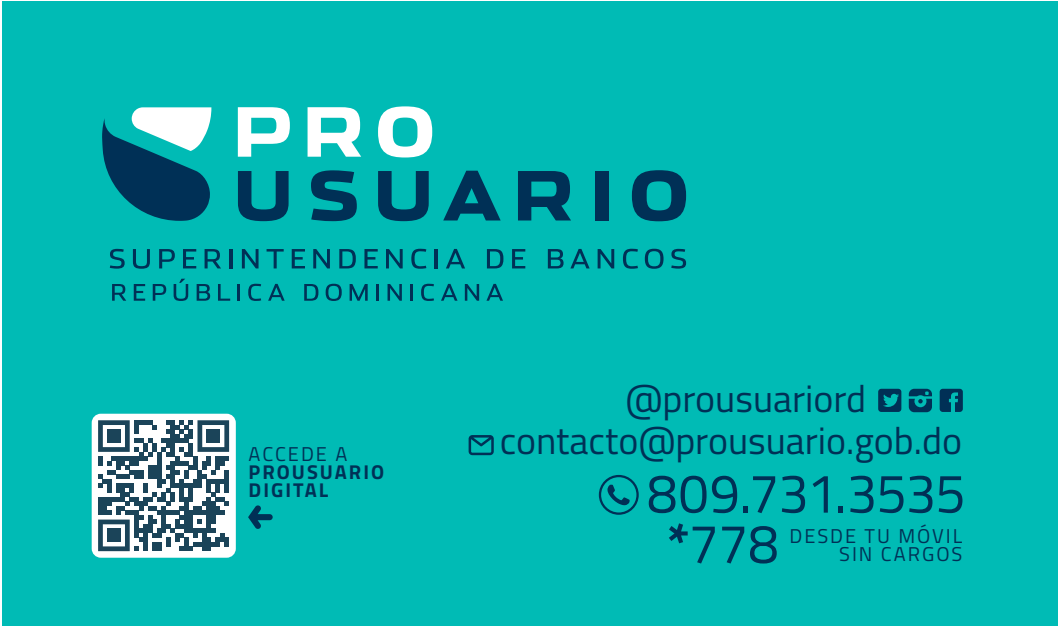
<style>
.page{position:relative;width:1060px;height:628px;background:#fff}
.page>*{position:absolute;margin:0;border:0;box-sizing:border-box;transform-origin:0 0}
.t1{font:55.2px/50.4px "Titillium Web";letter-spacing:-.015em;color:#003056}
.t2{font:38px "Titillium Web";color:#003056}
.t3{font:20px/18px "Titillium Web";letter-spacing:.1em;color:#003056;text-align:right}
.t4{font:700 20px/18px "Titillium Web";letter-spacing:.1em;color:#003056}
.s1{font-weight:700}
</style>
<div class="page">
<div style="left:2px;top:1px;width:1055px;height:625px;background:#00bbb5"></div>
<svg style="left:378px;top:106px;width:54px;height:52px"></svg>
<svg style="left:238px;top:107px;width:52px;height:50px"></svg>
<svg style="left:307px;top:107px;width:54px;height:50px"></svg>
<svg style="left:311px;top:170px;width:46px;height:51px"></svg>
<div style="left:595px;top:171px;width:13px;height:50px;background:#003056"></div>
<svg style="left:238px;top:171px;width:50px;height:50px"></svg>
<svg style="left:378px;top:171px;width:50px;height:50px"></svg>
<svg style="left:518px;top:171px;width:53px;height:50px"></svg>
<svg style="left:631px;top:170px;width:55px;height:51px"></svg>
<svg style="left:443px;top:171px;width:57px;height:50px"></svg>
<svg style="left:102px;top:107px;width:109px;height:114px"></svg>
<svg style="left:112px;top:284px;width:14px;height:17px"></svg>
<svg style="left:134px;top:284px;width:11px;height:17px"></svg>
<svg style="left:153px;top:284px;width:13px;height:17px"></svg>
<svg style="left:173px;top:279px;width:15px;height:22px"></svg>
<svg style="left:196px;top:284px;width:14px;height:17px"></svg>
<svg style="left:218px;top:284px;width:12px;height:17px"></svg>
<hr style="left:237px;top:284px;width:3px;height:17px;background:#003056">
<svg style="left:248px;top:284px;width:13px;height:17px"></svg>
<svg style="left:268px;top:284px;width:16px;height:17px"></svg>
<svg style="left:304px;top:284px;width:14px;height:17px"></svg>
<svg style="left:325px;top:284px;width:16px;height:17px"></svg>
<svg style="left:349px;top:284px;width:18px;height:17px"></svg>
<hr style="left:376px;top:284px;width:3px;height:17px;background:#003056">
<svg style="left:387px;top:284px;width:15px;height:17px"></svg>
<hr style="left:410px;top:284px;width:3px;height:17px;background:#003056">
<svg style="left:421px;top:284px;width:13px;height:17px"></svg>
<svg style="left:441px;top:284px;width:16px;height:17px"></svg>
<svg style="left:464px;top:284px;width:15px;height:17px"></svg>
<svg style="left:486px;top:284px;width:17px;height:17px"></svg>
<svg style="left:110px;top:249px;width:15px;height:20px"></svg>
<svg style="left:133px;top:249px;width:17px;height:20px"></svg>
<svg style="left:159px;top:249px;width:16px;height:19px"></svg>
<svg style="left:183px;top:249px;width:13px;height:19px"></svg>
<svg style="left:204px;top:249px;width:17px;height:19px"></svg>
<hr style="left:229px;top:249px;width:3px;height:19px;background:#003056">
<svg style="left:242px;top:249px;width:16px;height:19px"></svg>
<svg style="left:266px;top:249px;width:17px;height:19px"></svg>
<svg style="left:291px;top:249px;width:14px;height:19px"></svg>
<svg style="left:313px;top:249px;width:17px;height:19px"></svg>
<svg style="left:339px;top:249px;width:17px;height:19px"></svg>
<svg style="left:364px;top:249px;width:13px;height:19px"></svg>
<svg style="left:386px;top:249px;width:16px;height:19px"></svg>
<svg style="left:411px;top:249px;width:15px;height:20px"></svg>
<hr style="left:434px;top:249px;width:3px;height:19px;background:#003056">
<svg style="left:446px;top:249px;width:19px;height:19px"></svg>
<svg style="left:487px;top:249px;width:16px;height:19px"></svg>
<svg style="left:512px;top:249px;width:13px;height:19px"></svg>
<svg style="left:547px;top:249px;width:16px;height:19px"></svg>
<svg style="left:570px;top:249px;width:19px;height:19px"></svg>
<svg style="left:597px;top:249px;width:17px;height:19px"></svg>
<svg style="left:623px;top:249px;width:14px;height:20px"></svg>
<svg style="left:644px;top:249px;width:19px;height:20px"></svg>
<svg style="left:671px;top:249px;width:15px;height:20px"></svg>
<svg style="left:939px;top:389px;width:23px;height:23px"></svg>
<svg style="left:878px;top:389px;width:23px;height:23px"></svg>
<svg style="left:908px;top:389px;width:23px;height:23px"></svg>
<svg style="left:598px;top:475px;width:40px;height:40px"></svg>
<svg style="left:468px;top:435px;width:25px;height:20px"></svg>
<div style="left:92px;top:414px;width:144px;height:144px;background:#fff;border-radius:9px"></div>
<svg style="left:248px;top:505px;width:24px;height:24px"></svg>
<svg style="left:98px;top:420px;width:131px;height:131px"></svg>
<div style="left:107px;top:429px;width:14px;height:14px;background:#1b4459"></div>
<div style="left:206px;top:429px;width:14px;height:14px;background:#1b4459"></div>
<div style="left:107px;top:529px;width:14px;height:13px;background:#1b4459"></div>
<p class="t3" style="left:248px;top:444px;width:100px">ACCEDE A</p>
<p class="t4" style="left:248px;top:462px;width:137px">PROUSUARIO<br>DIGITAL</p>
<p class="t2" style="left:625px;top:371px;width:242px">@prousuariord</p>
<p class="t2" style="left:499px;top:413px;width:463px">contacto@prousuario.gob.do</p>
<h1 class="t1" style="left:666px;top:465px;width:300px;text-indent:-20px">809.731.3535 <span class="s1">*</span>778</h1>
<p class="t3" style="left:789px;top:526px;width:174px">DESDE TU MÓVIL<br>SIN CARGOS</p>
</div>
